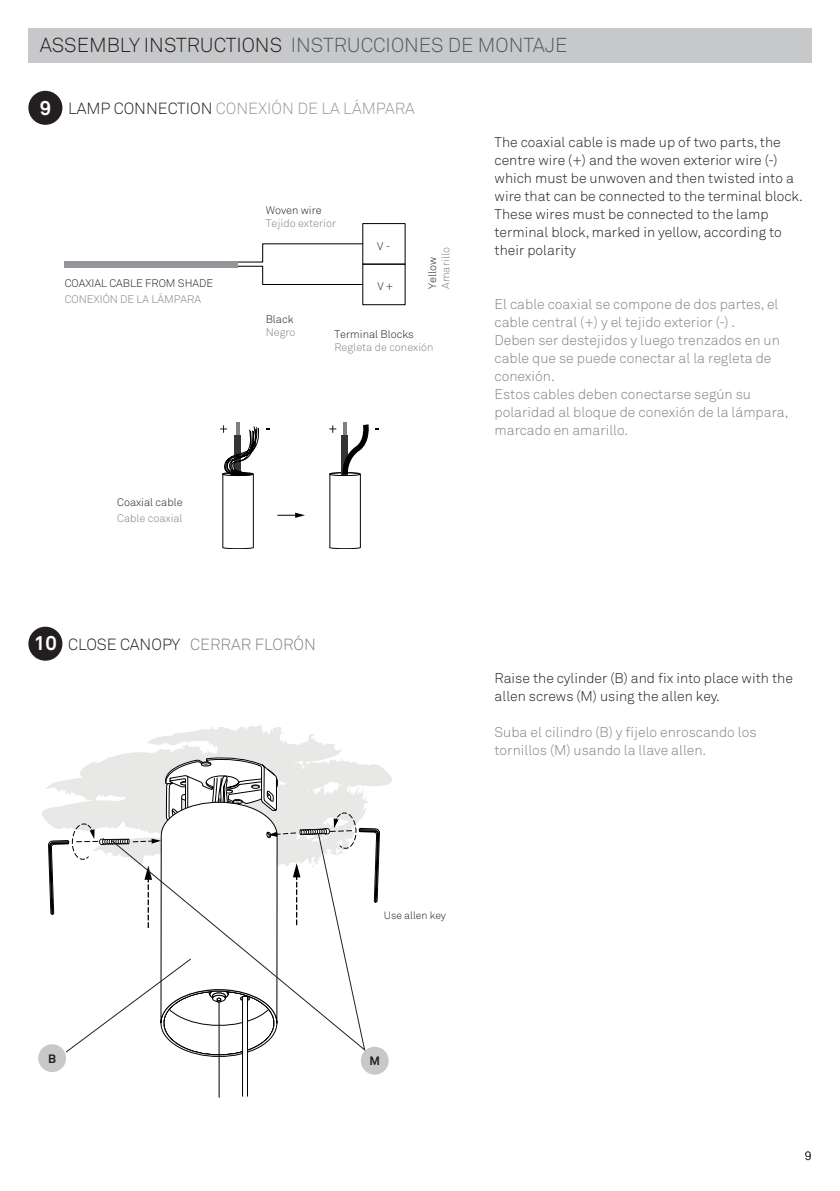
<style>
.page{position:relative;width:840px;height:1191px;background:#fff}
.page>*{position:absolute;margin:0;border:0;box-sizing:border-box;transform-origin:0 0}
.t1{font:300 20px "Akkurat Pro";color:#57585a}
.t2{font:700 20px "Akkurat Pro";color:#fff}
.t3{font:300 16px "Akkurat Pro";color:#97999c}
.t4{font:300 16px "Akkurat Pro";color:#808285}
.t5{font:300 14px/18px "Akkurat Pro";color:#231f20}
.t6{font:300 14px/18px "Akkurat Pro";color:#808285}
.t7{font:700 12px "Akkurat Pro";color:#231f20}
.t8{font:300 12px "Akkurat Pro";color:#231f20}
.t9{font:300 11px "Akkurat Pro";color:#808285}
.t10{font:300 11px "Akkurat Pro";color:#231f20}
.t11{font:300 10.4px "Akkurat";color:#231f20}
.s1{color:#231f20}
</style>
<div class="page">
<div style="left:28px;top:28px;width:783px;height:34px;background:#c7c8ca"></div>
<div style="left:28px;top:91px;width:34px;height:34px;background:#231f20;border-radius:50%"></div>
<div style="left:28px;top:626px;width:34px;height:34px;background:#231f20;border-radius:50%"></div>
<div style="left:362px;top:264px;width:43px;height:41px;border:1px solid #000001"></div>
<svg style="left:64px;top:243px;width:299px;height:42px"></svg>
<div style="left:64px;top:261px;width:173px;height:6px;background:#939598"></div>
<svg style="left:278px;top:512px;width:27px;height:6px"></svg>
<hr style="left:222px;top:474px;width:1px;height:73px;background:#030406">
<hr style="left:253px;top:474px;width:1px;height:73px;background:#030406">
<svg style="left:222px;top:547px;width:31px;height:2px"></svg>
<svg style="left:220px;top:422px;width:49px;height:57px"></svg>
<hr style="left:329px;top:474px;width:1px;height:73px;background:#030406">
<hr style="left:360px;top:474px;width:1px;height:73px;background:#030406">
<svg style="left:329px;top:547px;width:31px;height:2px"></svg>
<svg style="left:329px;top:422px;width:49px;height:58px"></svg>
<svg style="left:42px;top:725px;width:350px;height:135px"></svg>
<div style="left:38px;top:1044px;width:28px;height:28px;background:#c7c8ca;border-radius:50%"></div>
<div style="left:360px;top:1046px;width:28px;height:28px;background:#c7c8ca;border-radius:50%"></div>
<svg style="left:48px;top:754px;width:331px;height:344px"></svg>
<h1 class="t1" style="left:40px;top:33px;width:529px"><span class="s1">ASSEMBLY INSTRUCTIONS</span> INSTRUCCIONES DE MONTAJE</h1>
<h1 class="t2" style="left:40px;top:95px;width:13px">9</h1>
<p class="t3" style="left:68px;top:99px;width:348px"><span class="s1">LAMP CONNECTION</span> CONEXIÓN DE LA LÁMPARA</p>
<p class="t10" style="left:65px;top:276px;width:150px">COAXIAL CABLE FROM SHADE</p>
<p class="t9" style="left:65px;top:292px;width:138px">CONEXIÓN DE LA LÁMPARA</p>
<p class="t10" style="left:265px;top:204px;width:58px">Woven wire</p>
<p class="t9" style="left:265px;top:217px;width:72px">Tejido exterior</p>
<p class="t10" style="left:377px;top:240px;width:15px">V -</p>
<p class="t10" style="left:377px;top:279px;width:18px">V +</p>
<p class="t10" style="left:425px;top:289px;width:34px;rotate:-90deg">Yellow</p>
<p class="t9" style="left:438px;top:289px;width:43px;rotate:-90deg">Amarillo</p>
<p class="t10" style="left:265px;top:312px;width:29px">Black</p>
<p class="t9" style="left:265px;top:325px;width:31px">Negro</p>
<p class="t10" style="left:334px;top:328px;width:81px">Terminal Blocks</p>
<p class="t9" style="left:334px;top:341px;width:101px">Regleta de conexión</p>
<p class="t10" style="left:117px;top:495px;width:67px">Coaxial cable</p>
<p class="t9" style="left:117px;top:511px;width:67px">Cable coaxial</p>
<p class="t5" style="left:494px;top:133px;width:310px">The coaxial cable is made up of two parts, the centre wire (+) and the woven exterior wire (-) which must be unwoven and then twisted into a wire that can be connected to the terminal block.<br>These wires must be connected to the lamp terminal block, marked in yellow, according to their polarity</p>
<p class="t6" style="left:494px;top:295px;width:295px">El cable coaxial se compone de dos partes, el cable central (+) y el tejido exterior (-) .<br>Deben ser destejidos y luego trenzados en un cable que se puede conectar al la regleta de conexión.<br>Estos cables deben conectarse según su polaridad al bloque de conexión de la lámpara, marcado en amarillo.</p>
<h1 class="t2" style="left:34px;top:631px;width:24px">10</h1>
<p class="t4" style="left:68px;top:635px;width:249px"><span class="s1">CLOSE CANOPY</span> CERRAR FLORÓN</p>
<p class="t5" style="left:494px;top:669px;width:300px">Raise the cylinder (B) and fix into place with the allen screws (M) using the allen key.</p>
<p class="t6" style="left:494px;top:723px;width:263px">Suba el cilindro (B) y fíjelo enroscando los tornillos (M) usando la llave allen.</p>
<p class="t11" style="left:383px;top:909px;width:64px">Use allen key</p>
<p class="t7" style="left:48px;top:1051px;width:9px">B</p>
<p class="t7" style="left:369px;top:1053px;width:12px">M</p>
<p class="t8" style="left:804px;top:1148px;width:8px">9</p>
</div>
